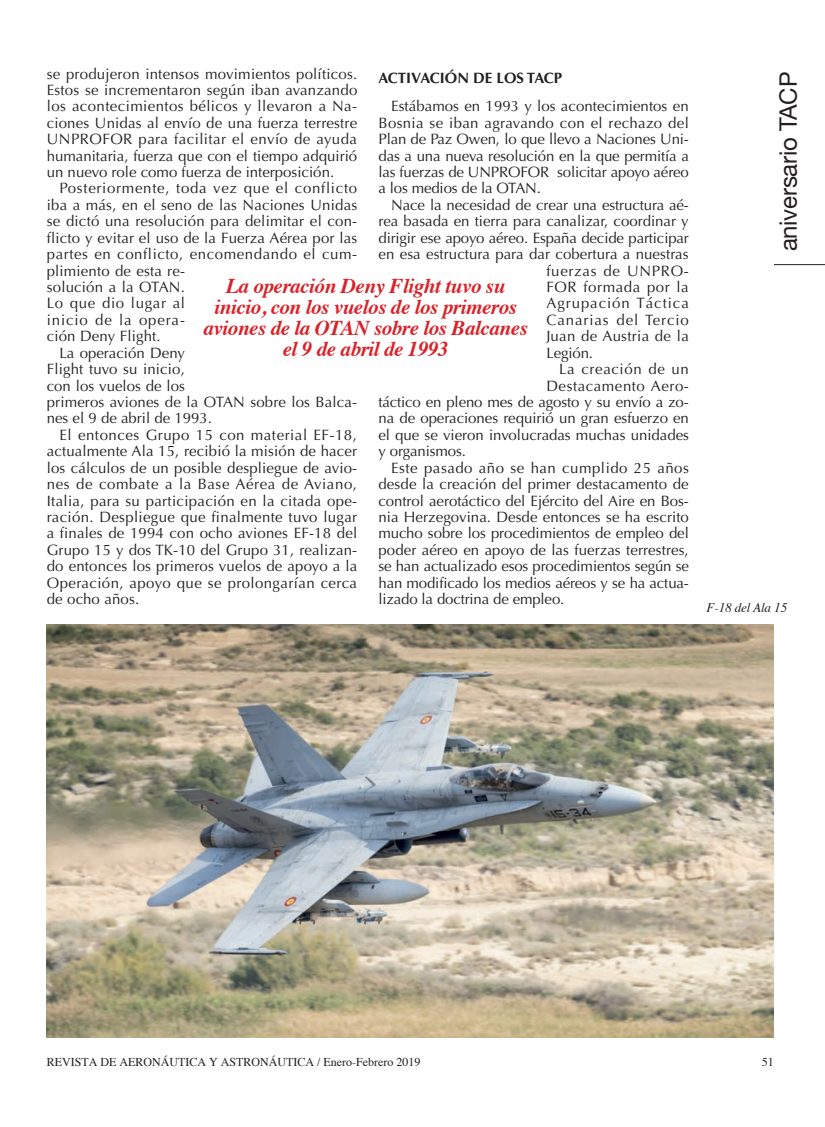
<style>
.page{position:relative;width:825px;height:1127px;background:#fff}
.page>*{position:absolute;margin:0;border:0;box-sizing:border-box;transform-origin:0 0}
.t1{font:24px "Helvetica Neue";letter-spacing:-.01em;color:#231f20}
.t2{font:italic 700 21px/21px "Times";letter-spacing:-.02em;color:#da2128;text-align:center}
.t3{font:15px/16.5px "Optima";letter-spacing:.01em;color:#231f20;text-align:justify}
.t4{font:15px "Optima";letter-spacing:-.01em;color:#231f20}
.t5{font:15px "Optima";letter-spacing:.04em;color:#231f20}
.t6{font:15px "Optima";letter-spacing:.035em;color:#231f20}
.t7{font:15px "Optima";letter-spacing:.045em;color:#231f20}
.t8{font:15px "Optima";letter-spacing:.06em;color:#231f20}
.t9{font:700 15px "Optima";color:#231f20}
.t10{font:italic 13.2px "Times";letter-spacing:-.01em;color:#231f20}
.t11{font:12px "Times";color:#231f20}
</style>
<div class="page">
<hr style="left:774px;top:264px;width:51px;height:1px;background:#231f20">
<img style="left:47px;top:624px;width:727px;height:414px">
<p class="t3" style="left:47px;top:65px;width:312px">se produjeron intensos movimientos políticos.<br>Estos se incrementaron según iban avanzando los acontecimientos bélicos y llevaron a Na&shy;ciones Unidas al envío de una fuerza terrestre UNPROFOR para facilitar el envío de ayuda humanitaria, fuerza que con el tiempo adquirió un nuevo role como fuerza de interposición.</p>
<p class="t7" style="left:60px;top:180px;width:299px">Posteriormente, toda vez que el conflicto</p>
<p class="t3" style="left:47px;top:197px;width:312px">iba a más, en el seno de las Naciones Unidas</p>
<p class="t3" style="left:47px;top:213px;width:312px">se dictó una resolución para delimitar el con-</p>
<p class="t3" style="left:47px;top:230px;width:312px">flicto y evitar el uso de la Fuerza Aérea por las</p>
<p class="t5" style="left:47px;top:245px;width:312px">partes en conflicto, encomendando el cum-</p>
<p class="t3" style="left:47px;top:262px;width:140px">plimiento de esta re-</p>
<p class="t3" style="left:47px;top:279px;width:140px">solución a la OTAN.</p>
<p class="t7" style="left:47px;top:295px;width:140px">Lo que dio lugar al</p>
<p class="t8" style="left:47px;top:311px;width:140px">inicio de la opera-</p>
<p class="t3" style="left:47px;top:328px;width:115px">ción Deny Flight.</p>
<p class="t3" style="left:60px;top:345px;width:127px">La operación Deny</p>
<p class="t3" style="left:47px;top:361px;width:140px">Flight tuvo su inicio,</p>
<p class="t3" style="left:47px;top:377px;width:140px">con los vuelos de los</p>
<p class="t3" style="left:47px;top:394px;width:312px">primeros aviones de la OTAN sobre los Balca-</p>
<p class="t3" style="left:47px;top:410px;width:167px">nes el 9 de abril de 1993.</p>
<p class="t6" style="left:60px;top:426px;width:299px">El entonces Grupo 15 con material EF-18,</p>
<p class="t3" style="left:47px;top:443px;width:312px">actualmente Ala 15, recibió la misión de hacer</p>
<p class="t3" style="left:47px;top:460px;width:312px">los cálculos de un posible despliegue de avio-</p>
<p class="t5" style="left:47px;top:475px;width:312px">nes de combate a la Base Aérea de Aviano,</p>
<p class="t3" style="left:47px;top:492px;width:312px">Italia, para su participación en la citada ope-</p>
<p class="t3" style="left:47px;top:509px;width:312px">ración. Despliegue que finalmente tuvo lugar</p>
<p class="t3" style="left:47px;top:525px;width:312px">a finales de 1994 con ocho aviones EF-18 del</p>
<p class="t3" style="left:47px;top:542px;width:312px">Grupo 15 y dos TK-10 del Grupo 31, realizan-</p>
<p class="t3" style="left:47px;top:558px;width:312px">do entonces los primeros vuelos de apoyo a la</p>
<p class="t3" style="left:47px;top:575px;width:312px">Operación, apoyo que se prolongarían cerca</p>
<p class="t3" style="left:47px;top:591px;width:94px">de ocho años.</p>
<p class="t9" style="left:378px;top:69px;width:185px">ACTIVACIÓN DE LOS TACP</p>
<p class="t3" style="left:378px;top:98px;width:312px;text-indent:13px">Estábamos en 1993 y los acontecimientos en Bosnia se iban agravando con el rechazo del Plan de Paz Owen, lo que llevo a Naciones Uni&shy;das a una nueva resolución en la que permitía a las fuerzas de UNPROFOR solicitar apoyo aéreo a los medios de la OTAN.</p>
<p class="t4" style="left:391px;top:196px;width:299px">Nace la necesidad de crear una estructura aé-</p>
<p class="t3" style="left:378px;top:213px;width:312px">rea basada en tierra para canalizar, coordinar y</p>
<p class="t4" style="left:378px;top:229px;width:312px">dirigir ese apoyo aéreo. España decide participar</p>
<p class="t3" style="left:378px;top:246px;width:312px">en esa estructura para dar cobertura a nuestras</p>
<p class="t7" style="left:546px;top:262px;width:144px">fuerzas de UNPRO-</p>
<p class="t5" style="left:546px;top:278px;width:144px">FOR formada por la</p>
<p class="t8" style="left:546px;top:295px;width:144px">Agrupación Táctica</p>
<p class="t8" style="left:546px;top:311px;width:144px">Canarias del Tercio</p>
<p class="t3" style="left:546px;top:328px;width:144px">Juan de Austria de la</p>
<p class="t3" style="left:546px;top:345px;width:48px">Legión.</p>
<p class="t5" style="left:559px;top:360px;width:131px">La creación de un</p>
<p class="t6" style="left:546px;top:377px;width:144px">Destacamento Aero-</p>
<p class="t4" style="left:378px;top:393px;width:312px">táctico en pleno mes de agosto y su envío a zo-</p>
<p class="t3" style="left:378px;top:410px;width:312px">na de operaciones requirió un gran esfuerzo en</p>
<p class="t3" style="left:378px;top:427px;width:312px">el que se vieron involucradas muchas unidades</p>
<p class="t4" style="left:378px;top:442px;width:89px">y organismos.</p>
<p class="t6" style="left:391px;top:459px;width:299px">Este pasado año se han cumplido 25 años</p>
<p class="t3" style="left:378px;top:476px;width:312px">desde la creación del primer destacamento de</p>
<p class="t3" style="left:378px;top:492px;width:312px">control aerotáctico del Ejército del Aire en Bos-</p>
<p class="t3" style="left:378px;top:509px;width:312px">nia Herzegovina. Desde entonces se ha escrito</p>
<p class="t3" style="left:378px;top:525px;width:312px">mucho sobre los procedimientos de empleo del</p>
<p class="t3" style="left:378px;top:542px;width:312px">poder aéreo en apoyo de las fuerzas terrestres,</p>
<p class="t4" style="left:378px;top:557px;width:312px">se han actualizado esos procedimientos según se</p>
<p class="t4" style="left:378px;top:574px;width:312px">han modificado los medios aéreos y se ha actua-</p>
<p class="t4" style="left:378px;top:590px;width:187px">lizado la doctrina de empleo.</p>
<p class="t10" style="left:707px;top:596px;width:82px">F-18 del Ala 15</p>
<h1 class="t1" style="left:771px;top:251px;width:181px;rotate:-90deg">aniversario TACP</h1>
<h2 class="t2" style="left:204px;top:274px;width:326px">La operación Deny Flight tuvo su inicio, con los vuelos de los primeros aviones de la OTAN sobre los Balcanes el 9 de abril de 1993</h2>
<p class="t11" style="left:47px;top:1050px;width:375px">REVISTA DE AERONÁUTICA Y ASTRONÁUTICA / Enero-Febrero 2019</p>
<p class="t11" style="left:762px;top:1050px;width:13px">51</p>
</div>
